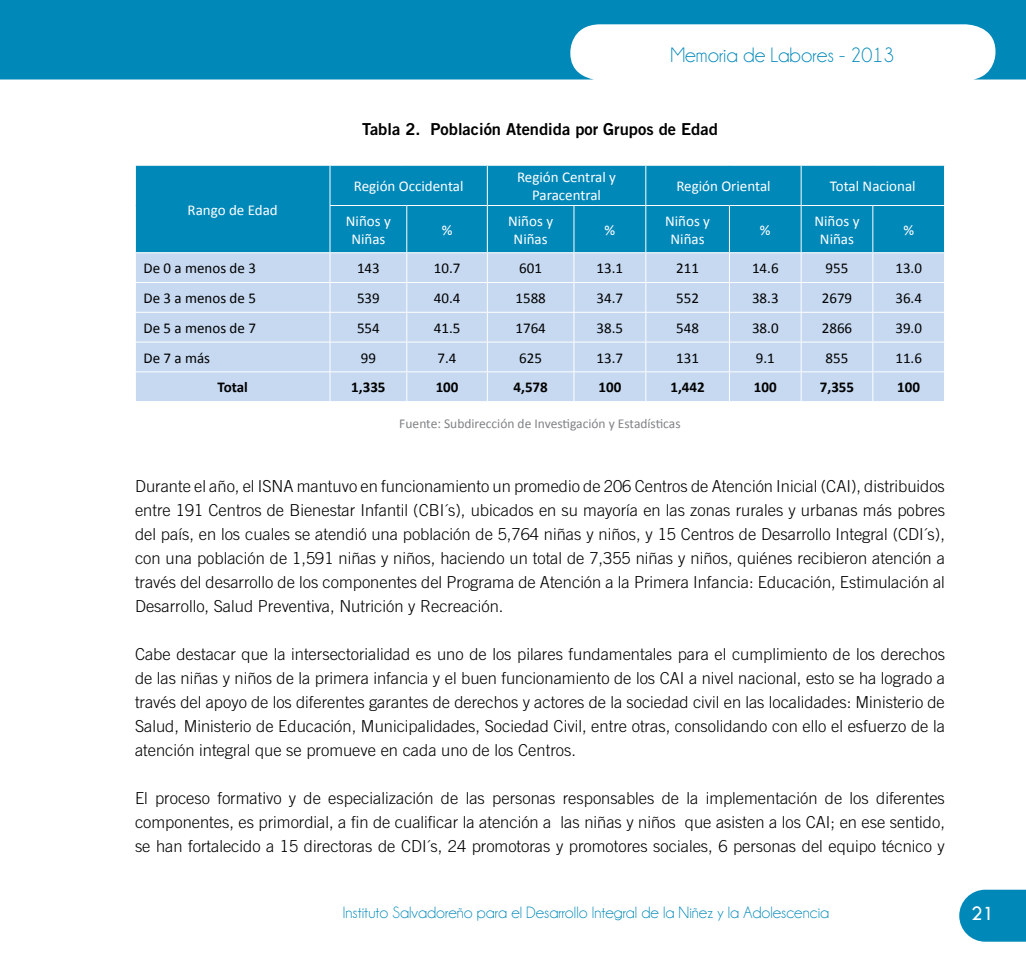
<style>
.page{position:relative;width:1026px;height:972px;background:#fff}
.page>*{position:absolute;margin:0;border:0;box-sizing:border-box;transform-origin:0 0}
.t1{font:21px "Champagne&Limousines";color:#0088b9}
.t2{font:21px "Tw Cen";color:#fff}
.t3{font:300 16.5px/24px "Trade Gothic";color:#000;text-align:justify}
.t4{font:16.5px "Champagne&Limousines";color:#0088b9}
.t5{font:16.5px "Trade Gothic Bold Two";color:#000}
.t6{font:15px "Calibri";color:#000}
.t7{font:15px/18px "Calibri";color:#fff;text-align:center}
.t8{font:700 15px "Calibri";color:#000}
.t9{font:13.5px "Calibri";color:#808285}
</style>
<div class="page">
<svg style="left:0;top:0;width:1026px;height:80px;fill:#0088b9"></svg>
<svg style="left:959px;top:890px;width:67px;height:52px;background:#1792bf"></svg>
<div style="left:136px;top:166px;width:808px;height:86px;background:#0088b9"></div>
<div style="left:136px;top:253px;width:808px;height:148px;background:#c6d9f1"></div>
<hr style="left:330px;top:205px;width:77px;height:1px;background:#fff">
<hr style="left:407px;top:205px;width:80px;height:1px;background:#fff">
<hr style="left:487px;top:205px;width:87px;height:1px;background:#fff">
<hr style="left:574px;top:205px;width:72px;height:1px;background:#fff">
<hr style="left:646px;top:205px;width:83px;height:1px;background:#fff">
<hr style="left:729px;top:205px;width:72px;height:1px;background:#fff">
<hr style="left:801px;top:205px;width:72px;height:1px;background:#fff">
<hr style="left:873px;top:205px;width:72px;height:1px;background:#fff">
<hr style="left:135px;top:282px;width:195px;height:1px;background:#fff">
<hr style="left:330px;top:282px;width:77px;height:1px;background:#fff">
<hr style="left:407px;top:282px;width:80px;height:1px;background:#fff">
<hr style="left:487px;top:282px;width:87px;height:1px;background:#fff">
<hr style="left:574px;top:282px;width:72px;height:1px;background:#fff">
<hr style="left:646px;top:282px;width:83px;height:1px;background:#fff">
<hr style="left:729px;top:282px;width:72px;height:1px;background:#fff">
<hr style="left:801px;top:282px;width:72px;height:1px;background:#fff">
<hr style="left:873px;top:282px;width:72px;height:1px;background:#fff">
<hr style="left:135px;top:312px;width:195px;height:1px;background:#fff">
<hr style="left:330px;top:312px;width:77px;height:1px;background:#fff">
<hr style="left:407px;top:312px;width:80px;height:1px;background:#fff">
<hr style="left:487px;top:312px;width:87px;height:1px;background:#fff">
<hr style="left:574px;top:312px;width:72px;height:1px;background:#fff">
<hr style="left:646px;top:312px;width:83px;height:1px;background:#fff">
<hr style="left:729px;top:312px;width:72px;height:1px;background:#fff">
<hr style="left:801px;top:312px;width:72px;height:1px;background:#fff">
<hr style="left:873px;top:312px;width:72px;height:1px;background:#fff">
<hr style="left:135px;top:342px;width:195px;height:1px;background:#fff">
<hr style="left:330px;top:342px;width:77px;height:1px;background:#fff">
<hr style="left:407px;top:342px;width:80px;height:1px;background:#fff">
<hr style="left:487px;top:342px;width:87px;height:1px;background:#fff">
<hr style="left:574px;top:342px;width:72px;height:1px;background:#fff">
<hr style="left:646px;top:342px;width:83px;height:1px;background:#fff">
<hr style="left:729px;top:342px;width:72px;height:1px;background:#fff">
<hr style="left:801px;top:342px;width:72px;height:1px;background:#fff">
<hr style="left:873px;top:342px;width:72px;height:1px;background:#fff">
<hr style="left:135px;top:371px;width:195px;height:1px;background:#fff">
<hr style="left:330px;top:371px;width:77px;height:1px;background:#fff">
<hr style="left:407px;top:371px;width:80px;height:1px;background:#fff">
<hr style="left:487px;top:371px;width:87px;height:1px;background:#fff">
<hr style="left:574px;top:371px;width:72px;height:1px;background:#fff">
<hr style="left:646px;top:371px;width:83px;height:1px;background:#fff">
<hr style="left:729px;top:371px;width:72px;height:1px;background:#fff">
<hr style="left:801px;top:371px;width:72px;height:1px;background:#fff">
<hr style="left:873px;top:371px;width:72px;height:1px;background:#fff">
<hr style="left:330px;top:166px;width:1px;height:39px;background:#fff">
<hr style="left:487px;top:166px;width:1px;height:39px;background:#fff">
<hr style="left:645px;top:166px;width:1px;height:39px;background:#fff">
<hr style="left:801px;top:166px;width:1px;height:39px;background:#fff">
<hr style="left:330px;top:206px;width:1px;height:46px;background:#fff">
<hr style="left:406px;top:206px;width:1px;height:46px;background:#fff">
<hr style="left:487px;top:206px;width:1px;height:46px;background:#fff">
<hr style="left:574px;top:206px;width:1px;height:46px;background:#fff">
<hr style="left:645px;top:206px;width:1px;height:46px;background:#fff">
<hr style="left:729px;top:206px;width:1px;height:46px;background:#fff">
<hr style="left:801px;top:206px;width:1px;height:46px;background:#fff">
<hr style="left:872px;top:206px;width:1px;height:46px;background:#fff">
<svg style="left:330px;top:253px;width:1px;height:148px"></svg>
<svg style="left:406px;top:253px;width:1px;height:148px"></svg>
<svg style="left:487px;top:253px;width:1px;height:148px"></svg>
<svg style="left:574px;top:253px;width:1px;height:148px"></svg>
<svg style="left:645px;top:253px;width:1px;height:148px"></svg>
<svg style="left:729px;top:253px;width:1px;height:148px"></svg>
<svg style="left:801px;top:253px;width:1px;height:148px"></svg>
<svg style="left:872px;top:253px;width:1px;height:148px"></svg>
<p class="t1" style="left:670px;top:44px;width:225px">Memoria de Labores - 2013</p>
<p class="t7" style="left:188px;top:201px;width:92px">Rango de Edad</p>
<p class="t5" style="left:362px;top:119px;width:357px">Tabla 2. Población Atendida por Grupos de Edad</p>
<p class="t7" style="left:354px;top:177px;width:111px">Región Occidental</p>
<p class="t7" style="left:517px;top:168px;width:100px">Región Central y<br>Paracentral</p>
<p class="t7" style="left:676px;top:177px;width:96px">Región Oriental</p>
<p class="t7" style="left:830px;top:177px;width:87px">Total Nacional</p>
<p class="t7" style="left:346px;top:212px;width:46px">Niños y<br>Niñas</p>
<p class="t7" style="left:442px;top:221px;width:12px">%</p>
<p class="t7" style="left:508px;top:212px;width:46px">Niños y<br>Niñas</p>
<p class="t7" style="left:605px;top:221px;width:12px">%</p>
<p class="t7" style="left:665px;top:212px;width:46px">Niños y<br>Niñas</p>
<p class="t7" style="left:760px;top:221px;width:12px">%</p>
<p class="t7" style="left:815px;top:212px;width:46px">Niños y<br>Niñas</p>
<p class="t7" style="left:903px;top:221px;width:12px">%</p>
<p class="t6" style="left:143px;top:259px;width:114px">De 0 a menos de 3</p>
<p class="t6" style="left:357px;top:259px;width:24px">143</p>
<p class="t6" style="left:434px;top:259px;width:28px">10.7</p>
<p class="t6" style="left:519px;top:259px;width:24px">601</p>
<p class="t6" style="left:597px;top:259px;width:28px">13.1</p>
<p class="t6" style="left:676px;top:259px;width:24px">211</p>
<p class="t6" style="left:752px;top:259px;width:28px">14.6</p>
<p class="t6" style="left:826px;top:259px;width:24px">955</p>
<p class="t6" style="left:895px;top:259px;width:28px">13.0</p>
<p class="t6" style="left:143px;top:289px;width:114px">De 3 a menos de 5</p>
<p class="t6" style="left:357px;top:289px;width:24px">539</p>
<p class="t6" style="left:434px;top:289px;width:28px">40.4</p>
<p class="t6" style="left:515px;top:289px;width:32px">1588</p>
<p class="t6" style="left:597px;top:289px;width:28px">34.7</p>
<p class="t6" style="left:676px;top:289px;width:24px">552</p>
<p class="t6" style="left:752px;top:289px;width:28px">38.3</p>
<p class="t6" style="left:822px;top:289px;width:32px">2679</p>
<p class="t6" style="left:895px;top:289px;width:28px">36.4</p>
<p class="t6" style="left:143px;top:318px;width:114px">De 5 a menos de 7</p>
<p class="t6" style="left:357px;top:318px;width:24px">554</p>
<p class="t6" style="left:434px;top:318px;width:28px">41.5</p>
<p class="t6" style="left:515px;top:318px;width:32px">1764</p>
<p class="t6" style="left:597px;top:318px;width:28px">38.5</p>
<p class="t6" style="left:676px;top:318px;width:24px">548</p>
<p class="t6" style="left:752px;top:318px;width:28px">38.0</p>
<p class="t6" style="left:822px;top:318px;width:32px">2866</p>
<p class="t6" style="left:895px;top:318px;width:28px">39.0</p>
<p class="t6" style="left:143px;top:348px;width:68px">De 7 a más</p>
<p class="t6" style="left:361px;top:348px;width:17px">99</p>
<p class="t6" style="left:438px;top:348px;width:20px">7.4</p>
<p class="t6" style="left:519px;top:348px;width:24px">625</p>
<p class="t6" style="left:597px;top:348px;width:28px">13.7</p>
<p class="t6" style="left:676px;top:348px;width:24px">131</p>
<p class="t6" style="left:756px;top:348px;width:20px">9.1</p>
<p class="t6" style="left:826px;top:348px;width:24px">855</p>
<p class="t6" style="left:895px;top:348px;width:28px">11.6</p>
<p class="t8" style="left:218px;top:378px;width:32px">Total</p>
<p class="t8" style="left:351px;top:378px;width:36px">1,335</p>
<p class="t8" style="left:436px;top:378px;width:24px">100</p>
<p class="t8" style="left:514px;top:378px;width:36px">4,578</p>
<p class="t8" style="left:599px;top:378px;width:24px">100</p>
<p class="t8" style="left:671px;top:378px;width:36px">1,442</p>
<p class="t8" style="left:754px;top:378px;width:24px">100</p>
<p class="t8" style="left:820px;top:378px;width:36px">7,355</p>
<p class="t8" style="left:897px;top:378px;width:24px">100</p>
<p class="t9" style="left:399px;top:415px;width:283px">Fuente: Subdirección de Investigación y Estadísticas</p>
<p class="t3" style="left:135px;top:474px;width:812px">Durante el año, el ISNA mantuvo en funcionamiento un promedio de 206 Centros de Atención Inicial (CAI), distribuidos entre 191 Centros de B ienestar Infantil (CB I´s), ubicados en su mayoría en las zonas rurales y urbanas más pobres del país, en los cuales se atendió una población de 5,764 niñas y niños, y 15 Centros de Desarrollo Integral (CDI´s), con una población de 1,591 niñas y niños, haciendo un total de 7,355 niñas y niños, quiénes recibieron atención a través del desarrollo de los componentes del Programa de Atención a la Primera Infancia: Educación, Estimulación al Desarrollo, Salud Preventiva, Nutrición y Recreación.</p>
<p class="t3" style="left:135px;top:642px;width:812px">Cabe destacar que la intersectorialidad es uno de los pilares fundamentales para el cumplimiento de los derechos de las niñas y niños de la primera infancia y el buen funcionamiento de los CAI a nivel nacional, esto se ha logrado a través del apoyo de los diferentes garantes de derechos y actores de la sociedad civil en las localidades: Ministerio de Salud, Ministerio de Educación, Municipalidades, Sociedad Civil, entre otras, consolidando con ello el esfuerzo de la atención integral que se promueve en cada uno de los Centros.</p>
<p class="t3" style="left:135px;top:786px;width:811px">El proceso formativo y de especialización de las personas responsables de la implementación de los diferentes componentes, es primordial, a fin de cualificar la atención a las niñas y niños que asisten a los CAI; en ese sentido, se han fortalecido a 15 directoras de CDI´s, 24 promotoras y promotores sociales, 6 personas del equipo técnico y</p>
<p class="t4" style="left:343px;top:904px;width:488px">Instituto Salvadoreño para el Desarrollo Integral de la Niñez y la Adolescencia</p>
<p class="t2" style="left:971px;top:900px;width:25px">21</p>
</div>
